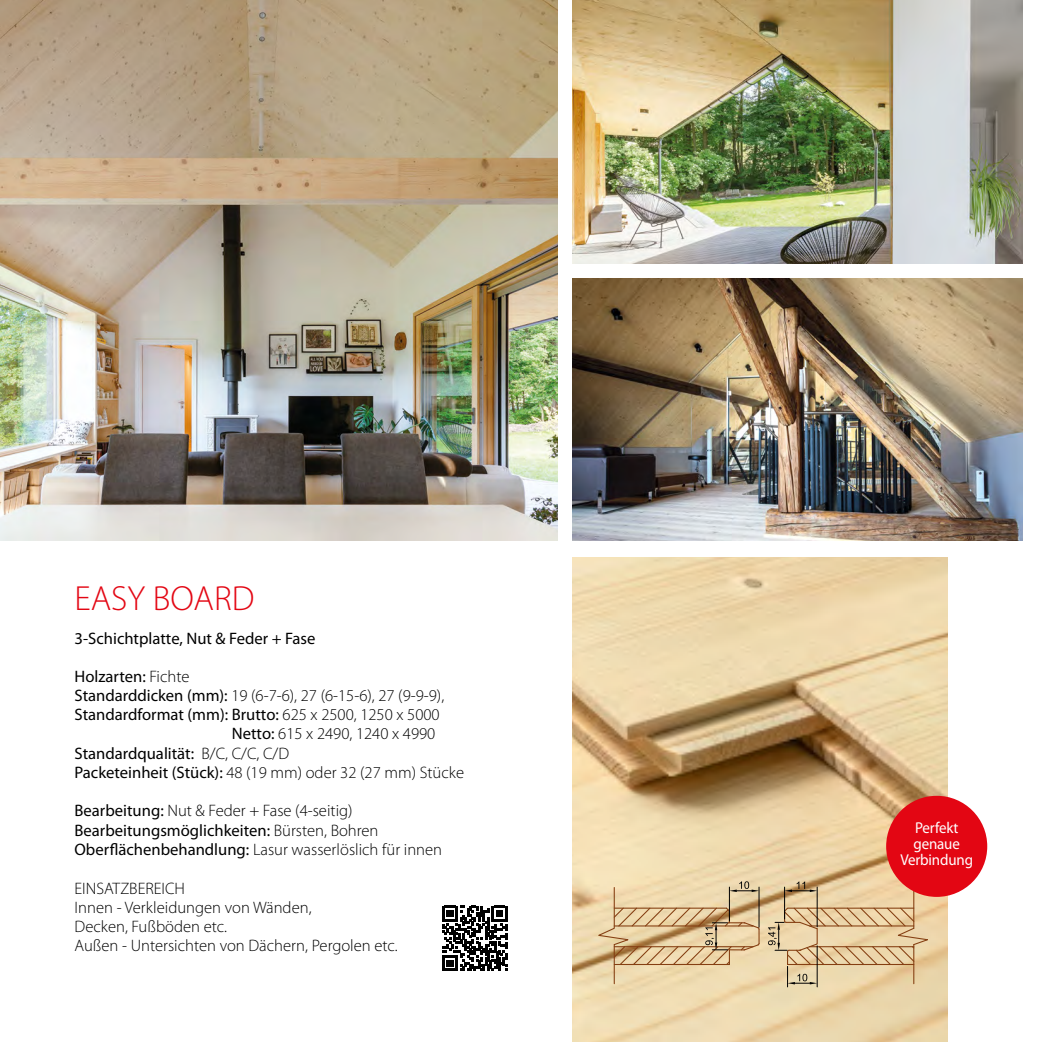
<style>
.page{position:relative;width:1042px;height:1042px;background:#fff}
.page>*{position:absolute;margin:0;border:0;box-sizing:border-box;transform-origin:0 0}
.t1{font:300 35px "Myriad Pro";color:#e30613}
.t2{font:300 16.62px/19.2px "Myriad Pro";color:#000}
.t3{font:16.62px "Myriad Pro";color:#000}
.t4{font:15.75px/15.8px "Myriad Pro";letter-spacing:-.01em;color:#fff;text-align:center;scale:.95 1}
.s1{font-weight:300}
.s2{font-weight:400}
</style>
<div class="page">
<img style="left:572px;top:278px;width:450px;height:263px">
<img style="left:572px;top:0;width:450px;height:264px">
<img style="left:572px;top:557px;width:376px;height:485px">
<hr style="left:913px;top:887px;width:1px;height:41px;background:#853f12">
<hr style="left:614px;top:944px;width:1px;height:39px;background:#853f12">
<hr style="left:784px;top:887px;width:1px;height:32px;background:#000">
<hr style="left:817px;top:887px;width:1px;height:40px;background:#000">
<svg style="left:784px;top:881px;width:33px;height:11px"></svg>
<svg style="left:768px;top:906px;width:160px;height:81px;background:#dec398"></svg>
<svg style="left:595px;top:881px;width:165px;height:85px;background:#dcc196"></svg>
<svg style="left:442px;top:906px;width:65px;height:65px"></svg>
<div style="left:886px;top:796px;width:101px;height:101px;background:#e30613;border-radius:50%"></div>
<img style="left:0;top:0;width:557px;height:541px">
<h1 class="t1" style="left:75px;top:577px;width:181px">EASY BOARD</h1>
<p class="t3" style="left:75px;top:628px;width:242px">3-Schichtplatte, Nut &amp; Feder + Fase</p>
<p class="t3" style="left:75px;top:666px;width:116px">Holzarten: <span class="s1">Fichte</span></p>
<p class="t2" style="left:75px;top:685px;width:371px"><span class="s2">Standarddicken (mm):</span> 19 (6-7-6), 27 (6-15-6), 27 (9-9-9),</p>
<p class="t3" style="left:75px;top:704px;width:367px">Standardformat (mm): Brutto: <span class="s1">625 x 2500, 1250 x 5000</span></p>
<p class="t2" style="left:232px;top:724px;width:205px"><span class="s2">Netto:</span> 615 x 2490, 1240 x 4990</p>
<p class="t3" style="left:75px;top:743px;width:216px">Standardqualität: <span class="s1">B/C, C/C, C/D</span></p>
<p class="t2" style="left:75px;top:762px;width:391px"><span class="s2">Packeteinheit (Stück):</span> 48 (19 mm) oder 32 (27 mm) Stücke</p>
<p class="t2" style="left:75px;top:801px;width:369px"><span class="s2">Bearbeitung:</span> Nut &amp; Feder + Fase (4-seitig)<br><span class="s2">Bearbeitungsmöglichkeiten:</span> Bürsten, Bohren<br><span class="s2">Oberflächenbehandlung:</span> Lasur wasserlöslich für innen</p>
<p class="t2" style="left:75px;top:878px;width:325px">EINSATZBEREICH<br>Innen - Verkleidungen von Wänden,<br>Decken, Fußböden etc.<br>Außen - Untersichten von Dächern, Pergolen etc.</p>
<p class="t4" style="left:900px;top:820px;width:78px">Perfekt genaue<br>Verbindung</p>
</div>
